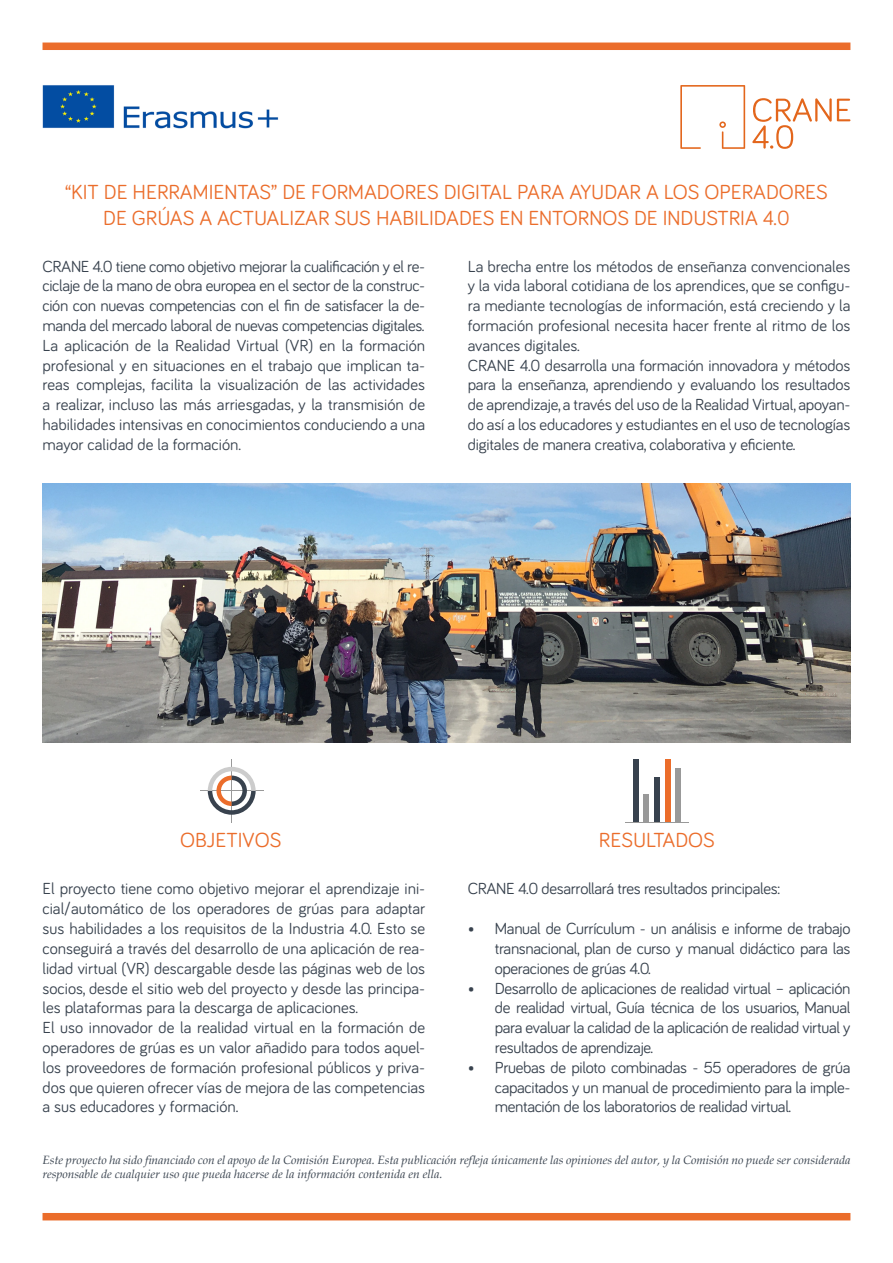
<style>
.page{position:relative;width:893px;height:1263px;background:#fff}
.page>*{position:absolute;margin:0;border:0;box-sizing:border-box;transform-origin:0 0}
.t1{font:21px "Bariol";color:#eb6d2b}
.t2{font:16.5px/19.8px "Bariol";letter-spacing:-.015em;color:#38424e;text-align:justify}
.t3{font:italic 12px/14.4px "Book Antiqua";color:#38424e}
</style>
<div class="page">
<div style="left:43px;top:1213px;width:807px;height:7px;background:#eb6d2b"></div>
<div style="left:43px;top:43px;width:807px;height:7px;background:#eb6d2b"></div>
<svg style="left:752px;top:98px;width:98px;height:51px"></svg>
<svg style="left:680px;top:85px;width:65px;height:64px"></svg>
<img style="left:42px;top:85px;width:237px;height:44px">
<hr style="left:231px;top:759px;width:1px;height:64px;background:#999">
<hr style="left:200px;top:790px;width:64px;height:1px;background:#999">
<svg style="left:208px;top:767px;width:48px;height:48px"></svg>
<div style="left:633px;top:759px;width:5px;height:64px;background:#38424e"></div>
<div style="left:644px;top:794px;width:5px;height:29px;background:#999"></div>
<div style="left:654px;top:777px;width:6px;height:46px;background:#38424e"></div>
<div style="left:665px;top:759px;width:5px;height:64px;background:#eb6d2b"></div>
<div style="left:675px;top:768px;width:6px;height:55px;background:#999"></div>
<hr style="left:625px;top:822px;width:64px;height:1px;background:#999">
<img style="left:43px;top:484px;width:807px;height:258px">
<p class="t1" style="left:65px;top:178px;width:764px">“KIT DE HERRAMIENTAS” DE FORMADORES DIGITAL PARA AYUDAR A LOS OPERADORES</p>
<p class="t1" style="left:103px;top:203px;width:688px">DE GRÚAS A ACTUALIZAR SUS HABILIDADES EN ENTORNOS DE INDUSTRIA 4.0</p>
<p class="t2" style="left:43px;top:255px;width:384px">CRANE 4.0 tiene como objetivo mejorar la cualificación y el re&shy;ciclaje de la mano de obra europea en el sector de la construc&shy;ción con nuevas competencias con el fin de satisfacer la de&shy;manda del mercado laboral de nuevas competencias digitales.</p>
<p class="t2" style="left:43px;top:335px;width:384px">La aplicación de la Realidad Virtual (VR) en la formación profesional y en situaciones en el trabajo que implican ta&shy;reas complejas, facilita la visualización de las actividades a realizar, incluso las más arriesgadas, y la transmisión de habilidades intensivas en conocimientos conduciendo a una mayor calidad de la formación.</p>
<p class="t2" style="left:468px;top:255px;width:384px">La brecha entre los métodos de enseñanza convencionales y la vida laboral cotidiana de los aprendices, que se configu&shy;ra mediante tecnologías de información, está creciendo y la formación profesional necesita hacer frente al ritmo de los avances digitales.</p>
<p class="t2" style="left:468px;top:354px;width:384px">CRANE 4.0 desarrolla una formación innovadora y métodos para la enseñanza, aprendiendo y evaluando los resultados de aprendizaje, a través del uso de la Realidad Virtual, apoyan&shy;do así a los educadores y estudiantes en el uso de tecnologías digitales de manera creativa, colaborativa y eficiente.</p>
<p class="t1" style="left:180px;top:826px;width:103px">OBJETIVOS</p>
<p class="t1" style="left:599px;top:826px;width:117px">RESULTADOS</p>
<p class="t2" style="left:43px;top:878px;width:384px">El proyecto tiene como objetivo mejorar el aprendizaje ini&shy;cial/automático de los operadores de grúas para adaptar sus habilidades a los requisitos de la Industria 4.0. Esto se conseguirá a través del desarrollo de una aplicación de rea&shy;lidad virtual (VR) descargable desde las páginas web de los socios, desde el sitio web del proyecto y desde las principa&shy;les plataformas para la descarga de aplicaciones.</p>
<p class="t2" style="left:43px;top:1017px;width:384px">El uso innovador de la realidad virtual en la formación de operadores de grúas es un valor añadido para todos aquel&shy;los proveedores de formación profesional públicos y priva&shy;dos que quieren ofrecer vías de mejora de las competencias a sus educadores y formación.</p>
<p class="t2" style="left:468px;top:878px;width:314px">CRANE 4.0 desarrollará tres resultados principales:</p>
<p class="t2" style="left:495px;top:918px;width:357px;text-indent:-27px">• Manual de Currículum - un análisis e informe de trabajo transnacional, plan de curso y manual didáctico para las operaciones de grúas 4.0.</p>
<p class="t2" style="left:495px;top:977px;width:357px;text-indent:-27px">• Desarrollo de aplicaciones de realidad virtual – aplicación de realidad virtual, Guía técnica de los usuarios, Manual para evaluar la calidad de la aplicación de realidad virtual y resultados de aprendizaje.</p>
<p class="t2" style="left:495px;top:1056px;width:357px;text-indent:-27px">• Pruebas de piloto combinadas - 55 operadores de grúa capacitados y un manual de procedimiento para la imple&shy;mentación de los laboratorios de realidad virtual.</p>
<p class="t3" style="left:43px;top:1152px;width:809px">Este proyecto ha sido financiado con el apoyo de la Comisión Europea. Esta publicación refleja únicamente las opiniones del autor, y la Comisión no puede ser considerada responsable de cualquier uso que pueda hacerse de la información contenida en ella.</p>
</div>
